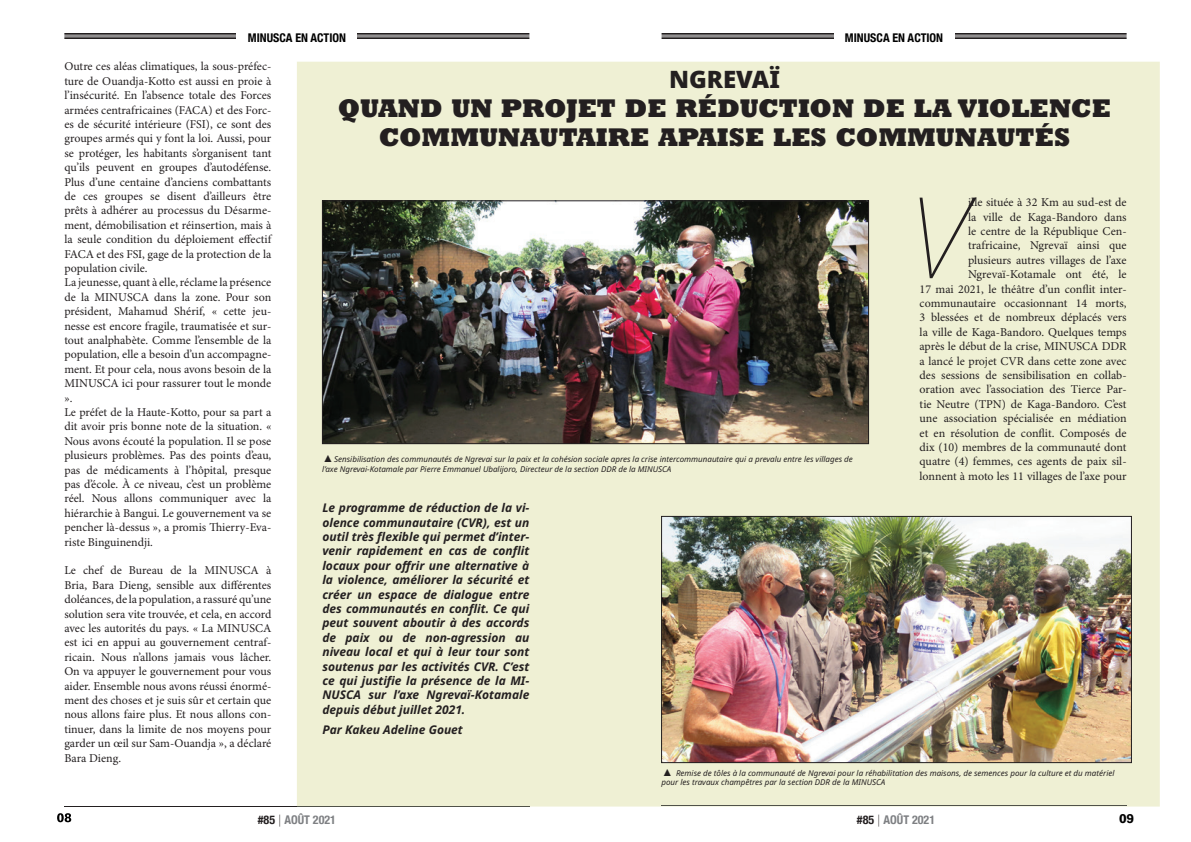
<style>
.page{position:relative;width:1191px;height:842px;background:#fff}
.page>*{position:absolute;margin:0;border:0;box-sizing:border-box;transform-origin:0 0}
.t1{font:italic 100 112.8px "Noto Sans";color:#231f20}
.t2{font:800 24px/28.8px "Rockwell Nova";color:#231f20;text-align:center}
.t3{font:900 24px "Noto Sans";color:#231f20}
.t4{font:12px/14.4px "Minion Pro";color:#231f20}
.t5{font:italic 700 12px/14.4px "Noto Sans";color:#231f20;text-align:justify}
.t6{font:700 condensed 12px "Helvetica Neue";color:#000}
.t7{font:700 condensed 12px "Helvetica Neue";color:#7e8083}
.t8{font:700 12px "Rockwell";color:#000}
.t9{font:italic 8px/9.6px "Noto Sans";color:#231f20}
.s1{font-style:normal;font-size:12px}
.s2{color:#231f20}
.s3{font-weight:100;font-stretch:normal;color:#231f20}
</style>
<div class="page">
<hr style="left:64px;top:806px;width:465px;height:1px;background:#231f20">
<hr style="left:64px;top:33px;width:465px;height:2px;background:#231f20">
<hr style="left:64px;top:36px;width:465px;height:1px;background:#231f20">
<hr style="left:64px;top:37px;width:465px;height:2px;background:#231f20">
<hr style="left:661px;top:33px;width:465px;height:2px;background:#231f20">
<hr style="left:661px;top:36px;width:465px;height:1px;background:#231f20">
<hr style="left:661px;top:37px;width:465px;height:2px;background:#231f20">
<div style="left:237px;top:26px;width:120px;height:20px;background:#fff"></div>
<div style="left:834px;top:26px;width:120px;height:20px;background:#fff"></div>
<div style="left:297px;top:62px;width:862px;height:744px;background:#eff0d4"></div>
<hr style="left:297px;top:806px;width:232px;height:1px;background:#505249">
<hr style="left:661px;top:805px;width:465px;height:1px;background:#505249">
<svg style="left:57px;top:813px;width:14px;height:9px"></svg>
<img style="left:324px;top:203px;width:542px;height:239px">
<div style="left:322px;top:201px;width:546px;height:243px;border:1px solid #231f20"></div>
<img style="left:663px;top:518px;width:466px;height:243px">
<div style="left:661px;top:516px;width:470px;height:247px;border:1px solid #231f20"></div>
<p class="t6" style="left:248px;top:28px;width:100px">MINUSCA EN ACTION</p>
<p class="t6" style="left:845px;top:28px;width:100px">MINUSCA EN ACTION</p>
<p class="t4" style="left:64px;top:60px;width:208px">Outre ces aléas climatiques, la sous-préfec&shy;ture de Ouandja-Kotto est aussi en proie à l’insécurité. En l’absence totale des Forces armées centrafricaines (FACA) et des Forc&shy;es de sécurité intérieure (FSI), ce sont des groupes armés qui y font la loi. Aussi, pour se protéger, les habitants s’organisent tant qu’ils peuvent en groupes d’autodéfense.<br>Plus d’une centaine d’anciens combattants de ces groupes se disent d’ailleurs être prêts à adhérer au processus du Désarme&shy;ment, démobilisation et réinsertion, mais à la seule condition du déploiement effectif FACA et des FSI, gage de la protection de la population civile.<br>La jeunesse, quant à elle, réclame la présence de la MINUSCA dans la zone. Pour son président, Mahamud Shérif, « cette jeu&shy;nesse est encore fragile, traumatisée et sur&shy;tout analphabète. Comme l’ensemble de la population, elle a besoin d’un accompagne&shy;ment. Et pour cela, nous avons besoin de la MINUSCA ici pour rassurer tout le monde ».<br>Le préfet de la Haute-Kotto, pour sa part a dit avoir pris bonne note de la situation. « Nous avons écouté la population. Il se pose plusieurs problèmes. Pas des points d’eau, pas de médicaments à l’hôpital, presque pas d’école. À ce niveau, c’est un problème réel. Nous allons communiquer avec la hiérarchie à Bangui. Le gouvernement va se pencher là-dessus », a promis Thierry-Eva&shy;riste Binguinendji.</p>
<p class="t4" style="left:64px;top:564px;width:208px;text-align:justify">Le chef de Bureau de la MINUSCA à Bria, Bara Dieng, sensible aux différentes doléances, de la population, a rassuré qu’une solution sera vite trouvée, et cela, en accord avec les autorités du pays. « La MINUSCA est ici en appui au gouvernement centraf&shy;ricain. Nous n’allons jamais vous lâcher.<br>On va appuyer le gouvernement pour vous aider. Ensemble nous avons réussi énormé&shy;ment des choses et je suis sûr et certain que nous allons faire plus. Et nous allons con&shy;tinuer, dans la limite de nos moyens pour garder un œil sur Sam-Ouandja », a déclaré Bara Dieng.</p>
<h2 class="t3" style="left:669px;top:61px;width:112px">NGREVAÏ</h2>
<h2 class="t2" style="left:338px;top:93px;width:775px">QUAND UN PROJET DE RÉDUCTION DE LA VIOLENCE<br>COMMUNAUTAIRE APAISE LES COMMUNAUTÉS</h2>
<p class="t9" style="left:322px;top:454px;width:532px"><span class="s1">▲</span>Sensibilisation des communautés de Ngrevai sur la paix et la cohésion sociale apres la crise intercommunautaire qui a prevalu entre les villages de l’axe Ngrevai-Kotamale par Pierre Emmanuel Ubalijoro, Directeur de la section DDR de la MINUSCA</p>
<p class="t5" style="left:322px;top:501px;width:208px">Le programme de réduction de la vi&shy;olence communautaire (CVR), est un outil très flexible qui permet d’inter&shy;venir rapidement en cas de conflit locaux pour offrir une alternative à la violence, améliorer la sécurité et créer un espace de dialogue entre des communautés en conflit. Ce qui peut souvent aboutir à des accords de paix ou de non-agression au niveau local et qui à leur tour sont soutenus par les activités CVR. C’est ce qui justifie la présence de la MI-NUSCA sur l’axe Ngrevaï-Kotamale depuis début juillet 2021.</p>
<p class="t5" style="left:322px;top:723px;width:142px">Par Kakeu Adeline Gouet</p>
<h1 class="t1" style="left:907px;top:156px;width:62px">V</h1>
<p class="t4" style="left:919px;top:196px;width:208px;text-align:right">ille située à 32 Km au sud-est de<br>la ville de Kaga-Bandoro dans<br>le centre de la République Cen&shy;trafricaine, Ngrevaï ainsi que<br>plusieurs autres villages de l’axe Ngrevaï-Kotamale ont été, le<br>17 mai 2021, le théâtre d’un conflit inter&shy;communautaire occasionnant 14 morts, 3 blessées et de nombreux déplacés vers la ville de Kaga-Bandoro. Quelques temps après le début de la crise, MINUSCA DDR a lancé le projet CVR dans cette zone avec des sessions de sensibilisation en collab&shy;oration avec l’association des Tierce Par&shy;tie Neutre (TPN) de Kaga-Bandoro. C’est une association spécialisée en médiation et en résolution de conflit. Composés de dix (10) membres de la communauté dont quatre (4) femmes, ces agents de paix sil&shy;lonnent à moto les 11 villages de l’axe pour</p>
<p class="t9" style="left:661px;top:768px;width:454px"><span class="s1">▲</span> Remise de tôles à la communauté de Ngrevai pour la réhabilitation des maisons, de semences pour la culture et du matériel pour les travaux champêtres par la section DDR de la MINUSCA</p>
<p class="t7" style="left:258px;top:809px;width:80px"><span class="s2">#85</span> <span class="s3">|</span> AOÛT 2021</p>
<p class="t7" style="left:857px;top:809px;width:80px"><span class="s2">#85</span> <span class="s3">|</span> AOÛT 2021</p>
<p class="t8" style="left:1119px;top:810px;width:17px">09</p>
</div>
